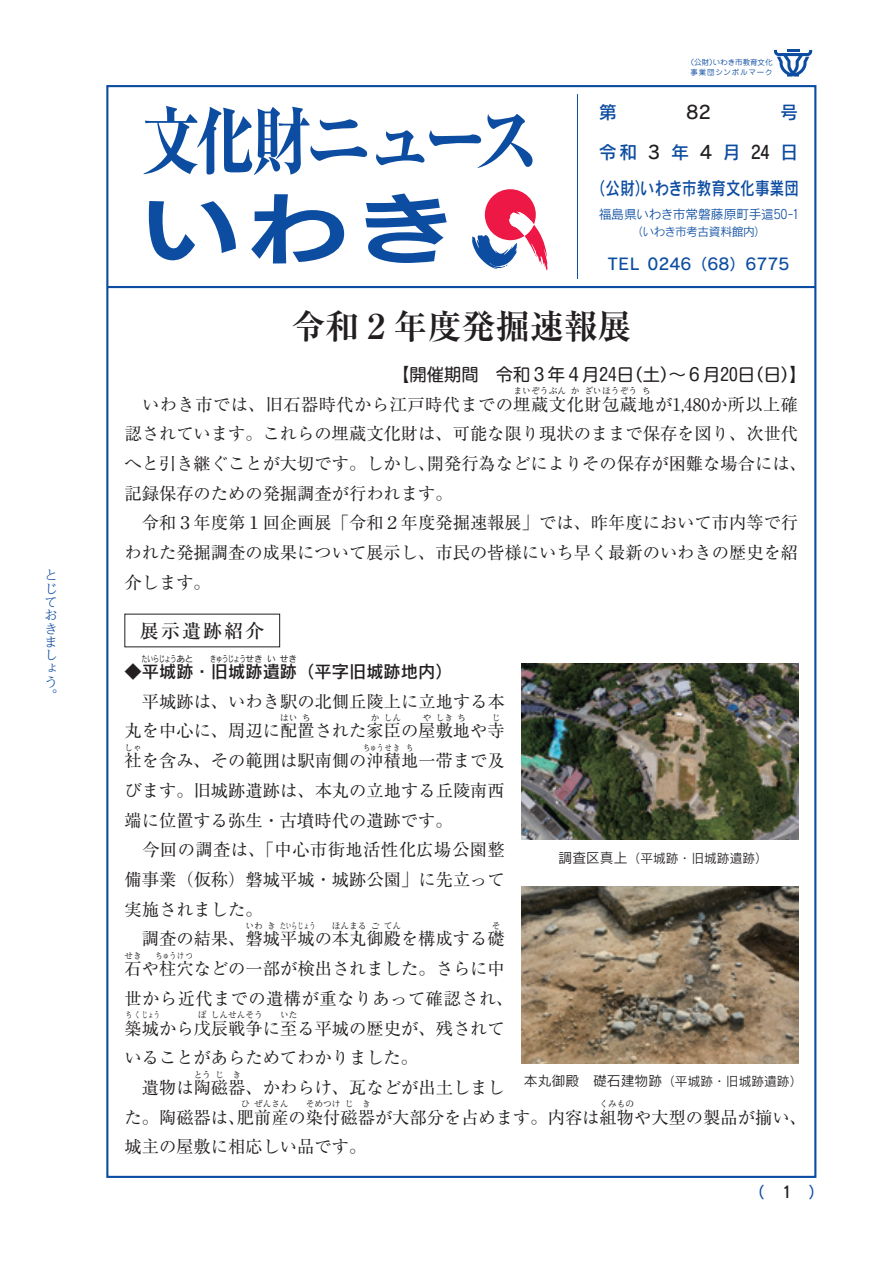
<style>
.page{position:relative;width:893px;height:1263px;background:#fff}
.page>*{position:absolute;margin:0;border:0;box-sizing:border-box;transform-origin:0 0}
.t1{font:76.5px "New Rodin Pro B";color:#0d4da1;scale:1.3 1}
.t2{font:800 74.4px "Ryumin Pr 6 N";letter-spacing:-.1em;color:#0d4da1;scale:.8 1}
.大見出し{font:700 34.05px "Ryumin Pr 6";color:#231f20}
.t3{font:500 19.2px "Ryumin Pr 6";letter-spacing:.1em;color:#231f20}
.t4{font:18px "Rodin Pro DB";letter-spacing:.02em;color:#0d4da1;scale:.8 1}
.t5{font:18px "Rodin Pro DB";letter-spacing:.59em;color:#0d4da1}
.t6{font:18px "Rodin Pro DB";letter-spacing:.02em;color:#0d4da1}
.t7{font:18px "Rodin Pro DB";color:#231f20}
.本文{font:17.25px/29.7px "Ryumin Pr 6";color:#231f20}
.本文-2{font:17.25px/29.7px "Ryumin Pr 6";letter-spacing:.025em;color:#231f20}
.日時{font:17.25px "Shin M Go Pr 6";color:#231f20}
.本文-3{font:17.25px "Rodin Pro DB";color:#231f20}
.t8{font:15.9px "Rodin Pro DB";color:#0d4da1}
.t9{font:300 13.35px/13.4px "UD Reimin Pro";color:#0d4da1}
.キャプション{font:12.75px "Rodin Pro M";color:#231f20}
.t10{font:12.75px "Rodin Pro M";letter-spacing:-.01em;color:#0d4da1}
.t11{font:11.7px "Rodin Pro M";letter-spacing:-.035em;color:#0d4da1}
.本文-4{font:8.7px "Ryumin Pr 6";color:#231f20}
.本文-5{font:8.7px "Ryumin Pr 6";color:#231f20;scale:.8 1}
.本文-6{font:8.7px "Rodin Pro DB";color:#231f20;scale:.67 1}
.本文-7{font:8.7px "Rodin Pro DB";color:#231f20;scale:.7 1}
.本文-8{font:8.7px "Ryumin Pr 6";color:#231f20;scale:.67 1}
.本文-9{font:8.7px "Ryumin Pr 6";color:#231f20;scale:.7 1}
.本文-10{font:8.7px "Rodin Pro DB";color:#231f20}
.t12{font:7.5px/9.6px "Jun 201 Pro";letter-spacing:.11em;color:#0d4da1;text-align:center}
.s1{color:#231f20}
.s2{font-size:13.8px}
</style>
<div class="page">
<img style="left:522px;top:663px;width:276px;height:177px">
<img style="left:522px;top:887px;width:276px;height:176px">
<svg style="left:774px;top:49px;width:38px;height:28px"></svg>
<svg style="left:472px;top:189px;width:75px;height:82px"></svg>
<hr style="left:577px;top:94px;width:1px;height:185px;background:#0d4da1">
<hr style="left:107px;top:286px;width:708px;height:2px;background:#0d4da1">
<p class="t9" style="left:44px;top:568px;width:14px">とじておきましょう。</p>
<p class="t2" style="left:141px;top:83px;width:501px">文化財ニュース</p>
<p class="t1" style="left:141px;top:163px;width:243px">いわき</p>
<p class="t12" style="left:687px;top:57px;width:87px">（公財）いわき市教育文化事業団シンボルマーク</p>
<p class="t6" style="left:599px;top:100px;width:20px">第</p>
<p class="t7" style="left:686px;top:100px;width:26px">82</p>
<p class="t6" style="left:780px;top:100px;width:20px">号</p>
<p class="t5" style="left:599px;top:140px;width:201px">令和<span class="s1">3</span>年<span class="s1">4</span>月<span class="s1">24</span>日</p>
<p class="t4" style="left:591px;top:176px;width:261px">（公財）いわき市教育文化事業団</p>
<p class="t10" style="left:599px;top:206px;width:202px">福島県いわき市常磐藤原町手這50-1</p>
<p class="t11" style="left:631px;top:224px;width:136px">（いわき市考古資料館内）</p>
<p class="t8" style="left:605px;top:253px;width:186px">ＴＥＬ 0246（68）6775</p>
<p class="大見出し" style="left:292px;top:299px;width:342px">令和２年度発掘速報展</p>
<p class="日時" style="left:392px;top:360px;width:416px">【開催期間　令和３年４月24日（土）～６月20日（日）】</p>
<p class="本文-2" style="left:125px;top:388px;width:675px">　いわき市では、旧石器時代から江戸時代までの埋蔵文化財包蔵地が1,480か所以上確</p>
<p class="本文-4" style="left:513px;top:384px;width:54px">まいぞうぶん</p>
<p class="本文-4" style="left:571px;top:384px;width:10px">か</p>
<p class="本文-4" style="left:584px;top:384px;width:54px">ざいほうぞう</p>
<p class="本文-4" style="left:642px;top:384px;width:10px">ち</p>
<p class="本文" style="left:125px;top:418px;width:684px">認されています。これらの埋蔵文化財は、可能な限り現状のままで保存を図り、次世代へと引き継ぐことが大切です。しかし、開発行為などによりその保存が困難な場合には、記録保存のための発掘調査が行われます。</p>
<p class="本文" style="left:125px;top:507px;width:675px;text-align:justify">　令和３年度第１回企画展「令和２年度発掘速報展」では、昨年度において市内等で行われた発掘調査の成果について展示し、市民の皆様にいち早く最新のいわきの歴史を紹介します。</p>
<p class="t3" style="left:140px;top:615px;width:126px">展示遺跡紹介</p>
<p class="本文-3" style="left:125px;top:660px;width:330px">◆平城跡・旧城跡遺跡（平字旧城跡地内）</p>
<p class="本文-6" style="left:142px;top:653px;width:79px">たいらじょうあと</p>
<p class="本文-7" style="left:210px;top:653px;width:77px">きゅうじょうせき</p>
<p class="本文-10" style="left:267px;top:653px;width:10px">い</p>
<p class="本文-10" style="left:280px;top:653px;width:19px">せき</p>
<p class="本文" style="left:125px;top:685px;width:382px">　平城跡は、いわき駅の北側丘陵上に立地する本丸を中心に、周辺に配置された家臣の屋敷地や寺</p>
<p class="本文-4" style="left:280px;top:711px;width:19px">はい</p>
<p class="本文-4" style="left:302px;top:711px;width:10px">ち</p>
<p class="本文-4" style="left:371px;top:711px;width:10px">か</p>
<p class="本文-4" style="left:384px;top:711px;width:19px">しん</p>
<p class="本文-4" style="left:423px;top:711px;width:10px">や</p>
<p class="本文-4" style="left:436px;top:711px;width:19px">しき</p>
<p class="本文-4" style="left:457px;top:711px;width:10px">ち</p>
<p class="本文-4" style="left:492px;top:711px;width:10px">じ</p>
<p class="本文" style="left:125px;top:745px;width:382px">社を含み、その範囲は駅南側の沖積地一帯まで及</p>
<p class="本文-4" style="left:125px;top:741px;width:19px">しゃ</p>
<p class="本文-5" style="left:363px;top:741px;width:48px">ちゅうせき</p>
<p class="本文-5" style="left:406px;top:741px;width:10px">ち</p>
<p class="本文" style="left:125px;top:774px;width:382px">びます。旧城跡遺跡は、本丸の立地する丘陵南西端に位置する弥生・古墳時代の遺跡です。</p>
<p class="本文" style="left:125px;top:834px;width:382px;text-align:justify">　今回の調査は、「中心市街地活性化広場公園整備事業（仮称）磐城平城・城跡公園」に先立って実施されました。</p>
<p class="本文" style="left:125px;top:923px;width:382px">　調査の結果、磐城平城の本丸御殿を構成する礎</p>
<p class="キャプション" style="left:558px;top:849px;width:211px"><span class="s2">調査区真上</span>（平城跡・旧城跡遺跡）</p>
<p class="本文-4" style="left:245px;top:919px;width:19px">いわ</p>
<p class="本文-4" style="left:267px;top:919px;width:10px">き</p>
<p class="本文-8" style="left:280px;top:919px;width:54px">たいらじょう</p>
<p class="本文-4" style="left:332px;top:919px;width:36px">ほんまる</p>
<p class="本文-4" style="left:371px;top:919px;width:10px">ご</p>
<p class="本文-4" style="left:384px;top:919px;width:19px">てん</p>
<p class="本文-4" style="left:492px;top:919px;width:10px">そ</p>
<p class="本文" style="left:125px;top:953px;width:382px">石や柱穴などの一部が検出されました。さらに中</p>
<p class="本文-4" style="left:125px;top:949px;width:19px">せき</p>
<p class="本文-5" style="left:156px;top:949px;width:48px">ちゅうけつ</p>
<p class="本文-2" style="left:125px;top:982px;width:391px">世から近代までの遺構が重なりあって確認され、築城から戊辰戦争に至る平城の歴史が、残されて</p>
<p class="本文-9" style="left:126px;top:1008px;width:50px">ちくじょう</p>
<p class="本文-4" style="left:198px;top:1008px;width:10px">ぼ</p>
<p class="本文-4" style="left:211px;top:1008px;width:53px">しんせんそう</p>
<p class="本文-4" style="left:280px;top:1008px;width:19px">いた</p>
<p class="本文" style="left:125px;top:1042px;width:295px">いることがあらためてわかりました。</p>
<p class="本文" style="left:125px;top:1072px;width:382px">　遺物は陶磁器、かわらけ、瓦などが出土しまし</p>
<p class="本文-4" style="left:194px;top:1067px;width:19px">とう</p>
<p class="本文-4" style="left:215px;top:1067px;width:10px">じ</p>
<p class="本文-4" style="left:233px;top:1067px;width:10px">き</p>
<p class="本文" style="left:125px;top:1101px;width:684px">た。陶磁器は、肥前産の染付磁器が大部分を占めます。内容は組物や大型の製品が揃い、</p>
<p class="キャプション" style="left:524px;top:1073px;width:280px"><span class="s2">本丸御殿　礎石建物跡</span>（平城跡・旧城跡遺跡）</p>
<p class="本文-4" style="left:241px;top:1097px;width:10px">ひ</p>
<p class="本文-4" style="left:254px;top:1097px;width:36px">ぜんさん</p>
<p class="本文-4" style="left:306px;top:1097px;width:36px">そめつけ</p>
<p class="本文-4" style="left:345px;top:1097px;width:10px">じ</p>
<p class="本文-4" style="left:362px;top:1097px;width:10px">き</p>
<p class="本文-4" style="left:600px;top:1097px;width:36px">くみもの</p>
<p class="本文" style="left:125px;top:1131px;width:243px">城主の屋敷に相応しい品です。</p>
<p class="t8" style="left:749px;top:1182px;width:77px">（<span class="s1">1</span>）</p>
</div>
